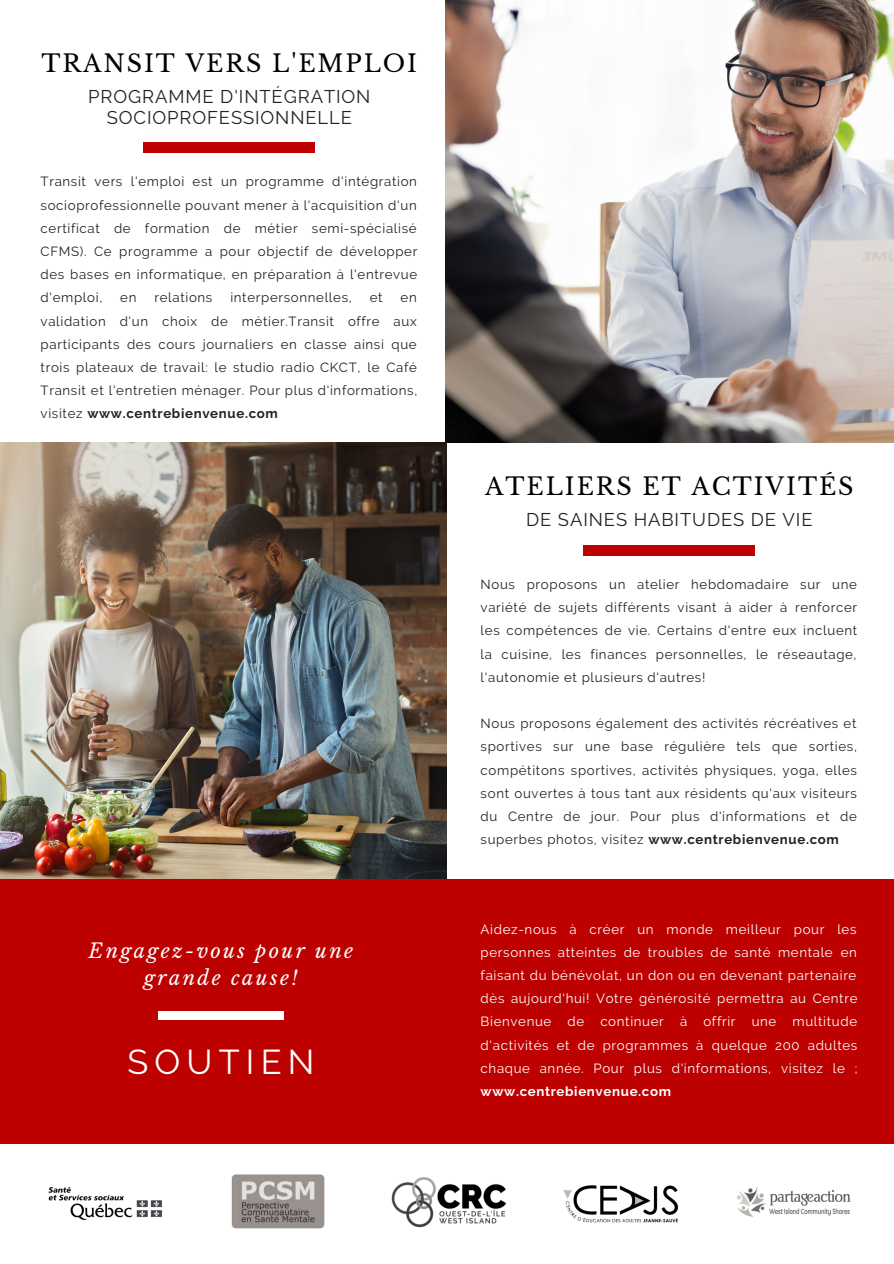
<style>
.page{position:relative;width:894px;height:1264px;background:#fff}
.page>*{position:absolute;margin:0;border:0;box-sizing:border-box;transform-origin:0 0}
.t1{font:34.35px "Raleway";letter-spacing:.18em;color:#fff}
.t2{font:23.85px "Libre Baskerville";letter-spacing:.08em;color:#000}
.t3{font:italic 19.8px/27px "Libre Baskerville";letter-spacing:.12em;color:#fff;text-align:center}
.t4{font:18.3px "Raleway";letter-spacing:.05em;color:#222}
.t5{font:13.2px/23.2px "Raleway";letter-spacing:.05em;color:#222;text-align:justify}
.t6{font:13.2px/23.2px "Raleway";letter-spacing:.05em;color:#fff;text-align:justify}
.s1{font-weight:700}
</style>
<div class="page">
<img style="left:445px;top:0;width:448px;height:442px">
<img style="left:206px;top:1143px;width:143px;height:86px">
<img style="left:378px;top:1143px;width:143px;height:85px">
<img style="left:721px;top:1143px;width:143px;height:74px">
<img style="left:549px;top:1143px;width:143px;height:80px">
<img style="left:35px;top:1143px;width:143px;height:78px">
<div style="left:0;top:878px;width:893px;height:265px;background:#bd0000"></div>
<img style="left:0;top:442px;width:446px;height:436px">
<div style="left:158px;top:1011px;width:125px;height:8px;background:#fff"></div>
<div style="left:144px;top:143px;width:171px;height:10px;background:#bd0000"></div>
<div style="left:583px;top:545px;width:171px;height:10px;background:#bd0000"></div>
<p class="t2" style="left:42px;top:49px;width:377px">TRANSIT VERS L'EMPLOI</p>
<p class="t4" style="left:88px;top:86px;width:283px">PROGRAMME D'INTÉGRATION</p>
<p class="t4" style="left:107px;top:107px;width:247px">SOCIOPROFESSIONNELLE</p>
<p class="t5" style="left:41px;top:170px;width:378px">Transit vers l'emploi est un programme d'intégration socioprofessionnelle pouvant mener à l'acquisition d'un certificat de formation de métier semi-spécialisé CFMS). Ce programme a pour objectif de développer des bases en informatique, en préparation à l'entrevue d'emploi,</p>
<p class="t5" style="left:120px;top:286px;width:18px">en</p>
<p class="t5" style="left:154px;top:286px;width:59px">relations</p>
<p class="t5" style="left:230px;top:286px;width:123px">interpersonnelles,</p>
<p class="t5" style="left:369px;top:286px;width:14px">et</p>
<p class="t5" style="left:41px;top:286px;width:378px;text-indent:360px">en validation d'un choix de métier.Transit offre aux participants des cours journaliers en classe ainsi que trois plateaux de travail: le studio radio CKCT, le Café Transit et l'entretien ménager. Pour plus d'informations, visitez <span class="s1">www.centrebienvenue.com</span></p>
<p class="t3" style="left:89px;top:937px;width:266px">Engagez-vous pour une grande cause!</p>
<p class="t1" style="left:127px;top:1041px;width:188px">SOUTIEN</p>
<p class="t2" style="left:485px;top:472px;width:369px">ATELIERS ET ACTIVITÉS</p>
<p class="t4" style="left:526px;top:508px;width:288px">DE SAINES HABITUDES DE VIE</p>
<p class="t5" style="left:480px;top:573px;width:378px">Nous proposons un atelier hebdomadaire sur une variété de sujets différents visant à aider à renforcer les compétences de vie. Certains d'entre eux incluent la cuisine, les finances personnelles, le réseautage, l'autonomie et plusieurs d'autres!</p>
<p class="t5" style="left:480px;top:712px;width:378px">Nous proposons également des activités récréatives et sportives sur une base régulière tels que sorties, compétitons sportives, activités physiques, yoga, elles sont ouvertes à tous tant aux résidents qu'aux visiteurs du Centre de jour. Pour plus d'informations et de superbes photos, visitez <span class="s1">www.centrebienvenue.com</span></p>
<p class="t6" style="left:480px;top:917px;width:378px">Aidez-nous à créer un monde meilleur pour les personnes atteintes de troubles de santé mentale en faisant du bénévolat, un don ou en devenant partenaire dès aujourd'hui! Votre générosité permettra au Centre Bienvenue de continuer à offrir une multitude d'activités et de programmes à quelque 200 adultes chaque année. Pour plus d'informations, visitez le ; <span class="s1">www.centrebienvenue.com</span></p>
</div>
